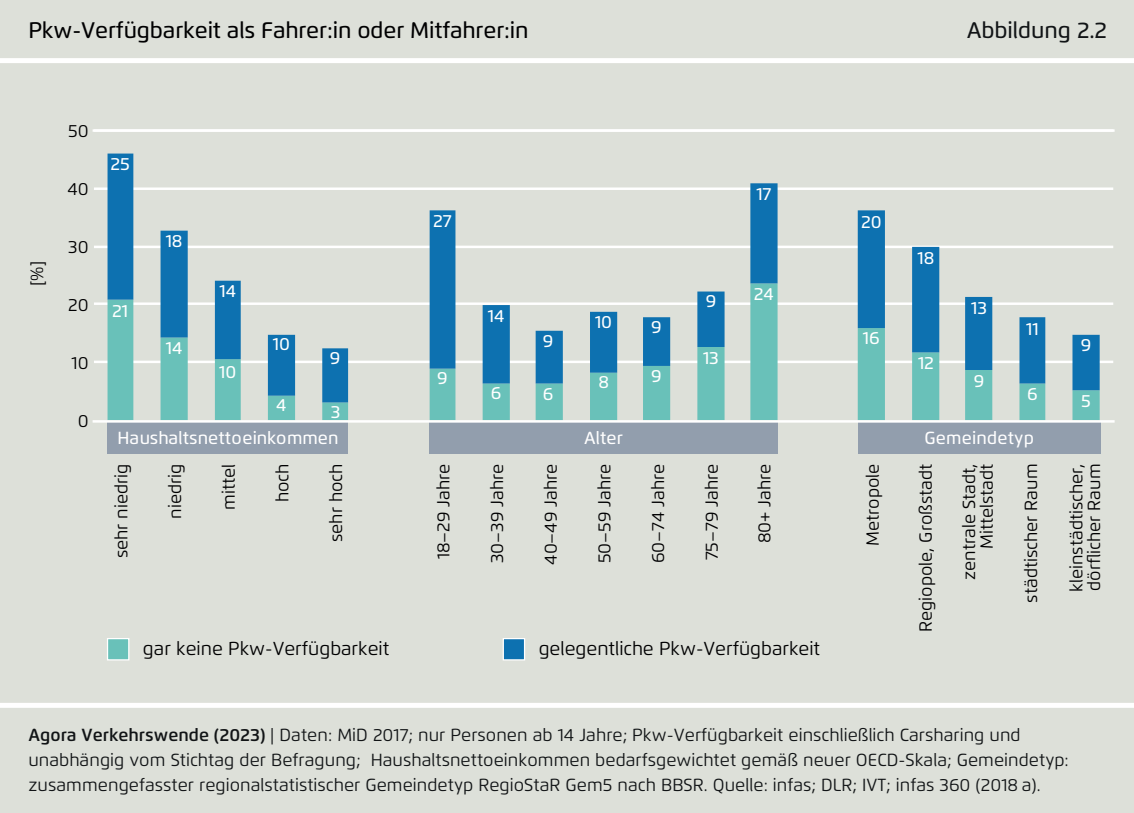
<style>
.page{position:relative;width:1134px;height:813px;background:#dde0d9}
.page>*{position:absolute;margin:0;border:0;box-sizing:border-box;transform-origin:0 0}
.t1{font:500 22.5px "Flexo";letter-spacing:-.005em;color:#000001}
.t2{font:500 22.5px "Flexo";color:#111416}
.t3{font:18.75px "Flexo";color:#000001}
.t4{font:17.5px/25px "Flexo";letter-spacing:.005em;color:#111416}
.t5{font:17.5px/17.5px "Flexo";color:#000001;text-align:right}
.t6{font:500 17.5px "Flexo";letter-spacing:.005em;color:#fff}
.s1{font-weight:600}
</style>
<div class="page">
<hr style="left:94px;top:360px;width:1019px;height:3px;background:#fff">
<hr style="left:94px;top:302px;width:1019px;height:3px;background:#fff">
<hr style="left:94px;top:245px;width:1019px;height:3px;background:#fff">
<hr style="left:94px;top:187px;width:1019px;height:3px;background:#fff">
<hr style="left:93px;top:129px;width:1021px;height:3px;background:#fff">
<div style="left:108px;top:422px;width:240px;height:32px;background:#929ead"></div>
<div style="left:429px;top:422px;width:349px;height:32px;background:#929ead"></div>
<div style="left:858px;top:422px;width:243px;height:32px;background:#929ead"></div>
<hr style="left:93px;top:420px;width:1021px;height:2px;background:#fff">
<svg style="left:108px;top:402px;width:992px;height:18px"></svg>
<svg style="left:108px;top:153px;width:992px;height:249px"></svg>
<div style="left:107px;top:638px;width:22px;height:22px;background:#69c1b9;border:1px solid #fff"></div>
<div style="left:503px;top:638px;width:22px;height:22px;background:#0d71b0;border:1px solid #fff"></div>
<div style="left:0;top:702px;width:1134px;height:5px;background:#fff"></div>
<div style="left:0;top:58px;width:1134px;height:5px;background:#fff"></div>
<p class="t1" style="left:28px;top:17px;width:502px">Pkw-Verfügbarkeit als Fahrer:in oder Mitfahrer:in</p>
<p class="t2" style="left:967px;top:17px;width:142px">Abbildung 2.2</p>
<p class="t5" style="left:28px;top:286px;width:26px;rotate:-90deg">[%]</p>
<p class="t5" style="left:68px;top:122px;width:22px">50</p>
<p class="t5" style="left:67px;top:180px;width:23px">40</p>
<p class="t5" style="left:68px;top:238px;width:22px">30</p>
<p class="t5" style="left:68px;top:296px;width:22px">20</p>
<p class="t5" style="left:72px;top:354px;width:19px">10</p>
<p class="t5" style="left:78px;top:411px;width:12px">0</p>
<p class="t6" style="left:111px;top:153px;width:21px">25</p>
<p class="t6" style="left:112px;top:300px;width:17px">21</p>
<p class="t6" style="left:166px;top:231px;width:18px">18</p>
<p class="t6" style="left:166px;top:337px;width:18px">14</p>
<p class="t6" style="left:219px;top:280px;width:18px">14</p>
<p class="t6" style="left:219px;top:361px;width:19px">10</p>
<p class="t6" style="left:273px;top:333px;width:19px">10</p>
<p class="t6" style="left:276px;top:394px;width:12px">4</p>
<p class="t6" style="left:330px;top:347px;width:12px">9</p>
<p class="t6" style="left:331px;top:401px;width:11px">3</p>
<p class="t6" style="left:433px;top:210px;width:20px">27</p>
<p class="t6" style="left:437px;top:367px;width:12px">9</p>
<p class="t6" style="left:488px;top:305px;width:18px">14</p>
<p class="t6" style="left:491px;top:382px;width:12px">6</p>
<p class="t6" style="left:543px;top:330px;width:12px">9</p>
<p class="t6" style="left:543px;top:383px;width:12px">6</p>
<p class="t6" style="left:595px;top:311px;width:19px">10</p>
<p class="t6" style="left:598px;top:371px;width:12px">8</p>
<p class="t6" style="left:651px;top:316px;width:12px">9</p>
<p class="t6" style="left:651px;top:365px;width:12px">9</p>
<p class="t6" style="left:706px;top:290px;width:12px">9</p>
<p class="t6" style="left:703px;top:347px;width:17px">13</p>
<p class="t6" style="left:756px;top:184px;width:17px">17</p>
<p class="t6" style="left:754px;top:283px;width:22px">24</p>
<p class="t6" style="left:861px;top:211px;width:22px">20</p>
<p class="t6" style="left:863px;top:327px;width:18px">16</p>
<p class="t6" style="left:917px;top:247px;width:18px">18</p>
<p class="t6" style="left:918px;top:352px;width:17px">12</p>
<p class="t6" style="left:971px;top:297px;width:17px">13</p>
<p class="t6" style="left:974px;top:370px;width:12px">9</p>
<p class="t6" style="left:1026px;top:318px;width:14px">11</p>
<p class="t6" style="left:1027px;top:383px;width:12px">6</p>
<p class="t6" style="left:117px;top:427px;width:223px">Haushaltsnettoeinkommen</p>
<p class="t6" style="left:584px;top:427px;width:41px">Alter</p>
<p class="t6" style="left:924px;top:427px;width:111px">Gemeindetyp</p>
<p class="t6" style="left:1081px;top:334px;width:12px">9</p>
<p class="t6" style="left:1081px;top:390px;width:11px">5</p>
<p class="t5" style="left:113px;top:558px;width:96px;rotate:-90deg">sehr niedrig</p>
<p class="t5" style="left:166px;top:518px;width:56px;rotate:-90deg">niedrig</p>
<p class="t5" style="left:220px;top:509px;width:48px;rotate:-90deg">mittel</p>
<p class="t5" style="left:274px;top:502px;width:40px;rotate:-90deg">hoch</p>
<p class="t5" style="left:327px;top:542px;width:80px;rotate:-90deg">sehr hoch</p>
<p class="t5" style="left:435px;top:559px;width:97px;rotate:-90deg">18–29 Jahre</p>
<p class="t5" style="left:488px;top:563px;width:101px;rotate:-90deg">30–39 Jahre</p>
<p class="t5" style="left:542px;top:565px;width:103px;rotate:-90deg">40–49 Jahre</p>
<p class="t5" style="left:596px;top:563px;width:101px;rotate:-90deg">50–59 Jahre</p>
<p class="t5" style="left:649px;top:563px;width:101px;rotate:-90deg">60–74 Jahre</p>
<p class="t5" style="left:703px;top:560px;width:98px;rotate:-90deg">75–79 Jahre</p>
<p class="t5" style="left:756px;top:543px;width:81px;rotate:-90deg">80+ Jahre</p>
<p class="t5" style="left:864px;top:546px;width:84px;rotate:-90deg">Metropole</p>
<p class="t5" style="left:917px;top:631px;width:170px;rotate:-90deg">Regiopole, Großstadt</p>
<p class="t5" style="left:960px;top:580px;width:118px;rotate:-90deg">zentrale Stadt,<br>Mittelstadt</p>
<p class="t5" style="left:1022px;top:602px;width:140px;rotate:-90deg">städtischer Raum</p>
<p class="t5" style="left:1068px;top:592px;width:130px;text-align:left;rotate:-90deg">kleinstädtischer, dörflicher Raum</p>
<p class="t3" style="left:143px;top:637px;width:248px">gar keine Pkw-Verfügbarkeit</p>
<p class="t3" style="left:539px;top:637px;width:283px">gelegentliche Pkw-Verfügbarkeit</p>
<p class="t4" style="left:28px;top:722px;width:1042px"><span class="s1">Agora Verkehrswende (2023)</span> | Daten: MiD 2017; nur Personen ab 14 Jahre; Pkw-Verfügbarkeit einschließlich Carsharing und unabhängig vom Stichtag der Befragung; Haushaltsnettoeinkommen bedarfsgewichtet gemäß neuer OECD-Skala; Gemeindetyp: zusammengefasster regionalstatistischer Gemeindetyp RegioStaR Gem5 nach BBSR. Quelle: infas; DLR; IVT; infas 360 (2018 a).</p>
</div>
